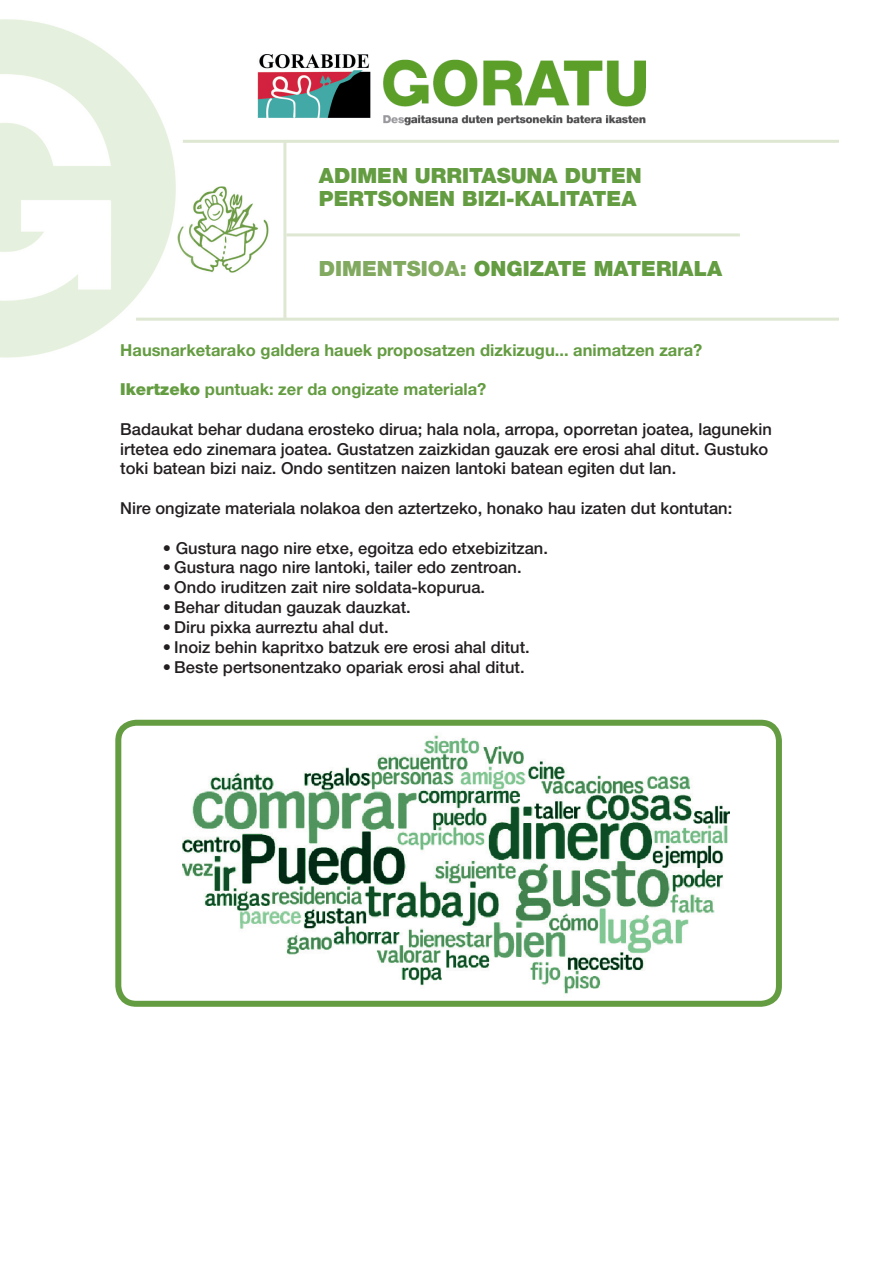
<style>
.page{position:relative;width:893px;height:1263px;background:#fff}
.page>*{position:absolute;margin:0;border:0;box-sizing:border-box;transform-origin:0 0}
.t1{font:900 21px "Helvetica Neue";color:#649c42}
.t2{font:500 16.5px/19.8px "Helvetica Neue";color:#231f20}
.t3{font:700 16.5px "Helvetica Neue";color:#649c42}
.s1{color:#81a95f}
.s2{font-weight:900}
</style>
<div class="page">
<img style="left:193px;top:164px;width:96px;height:132px">
<img style="left:0;top:19px;width:193px;height:339px">
<img style="left:257px;top:54px;width:114px;height:64px">
<hr style="left:286px;top:233px;width:454px;height:3px;background:#dee7d1">
<hr style="left:283px;top:141px;width:3px;height:178px;background:#dee7d1">
<div style="left:115px;top:720px;width:667px;height:287px;border:6px solid #649c42;border-radius:18px"></div>
<img style="left:183px;top:735px;width:546px;height:259px">
<hr style="left:136px;top:318px;width:703px;height:3px;background:#dee7d1">
<hr style="left:183px;top:140px;width:656px;height:3px;background:#dee7d1">
<img style="left:383px;top:59px;width:263px;height:66px">
<p class="t1" style="left:319px;top:163px;width:324px">ADIMEN URRITASUNA DUTEN</p>
<p class="t1" style="left:319px;top:186px;width:319px">PERTSONEN BIZI-KALITATEA</p>
<p class="t1" style="left:319px;top:256px;width:405px"><span class="s1">DIMENTSIOA:</span> ONGIZATE MATERIALA</p>
<p class="t3" style="left:120px;top:340px;width:584px">Hausnarketarako galdera hauek proposatzen dizkizugu... animatzen zara?</p>
<p class="t3" style="left:120px;top:379px;width:368px"><span class="s2">Ikertzeko</span> puntuak: zer da ongizate materiala?</p>
<p class="t2" style="left:120px;top:419px;width:653px">Badaukat behar dudana erosteko dirua; hala nola, arropa, oporretan joatea, lagunekin irtetea edo zinemara joatea. Gustatzen zaizkidan gauzak ere erosi ahal ditut. Gustuko toki batean bizi naiz. Ondo sentitzen naizen lantoki batean egiten dut lan.</p>
<p class="t2" style="left:120px;top:498px;width:613px">Nire ongizate materiala nolakoa den aztertzeko, honako hau izaten dut kontutan:</p>
<p class="t2" style="left:163px;top:538px;width:387px">• Gustura nago nire etxe, egoitza edo etxebizitzan.</p>
<p class="t2" style="left:163px;top:557px;width:360px">• Gustura nago nire lantoki, tailer edo zentroan.</p>
<p class="t2" style="left:163px;top:577px;width:324px">• Ondo iruditzen zait nire soldata-kopurua.</p>
<p class="t2" style="left:163px;top:597px;width:250px">• Behar ditudan gauzak dauzkat.</p>
<p class="t2" style="left:163px;top:617px;width:227px">• Diru pixka aurreztu ahal dut.</p>
<p class="t2" style="left:163px;top:637px;width:368px">• Inoiz behin kapritxo batzuk ere erosi ahal ditut.</p>
<p class="t2" style="left:163px;top:656px;width:363px">• Beste pertsonentzako opariak erosi ahal ditut.</p>
</div>
